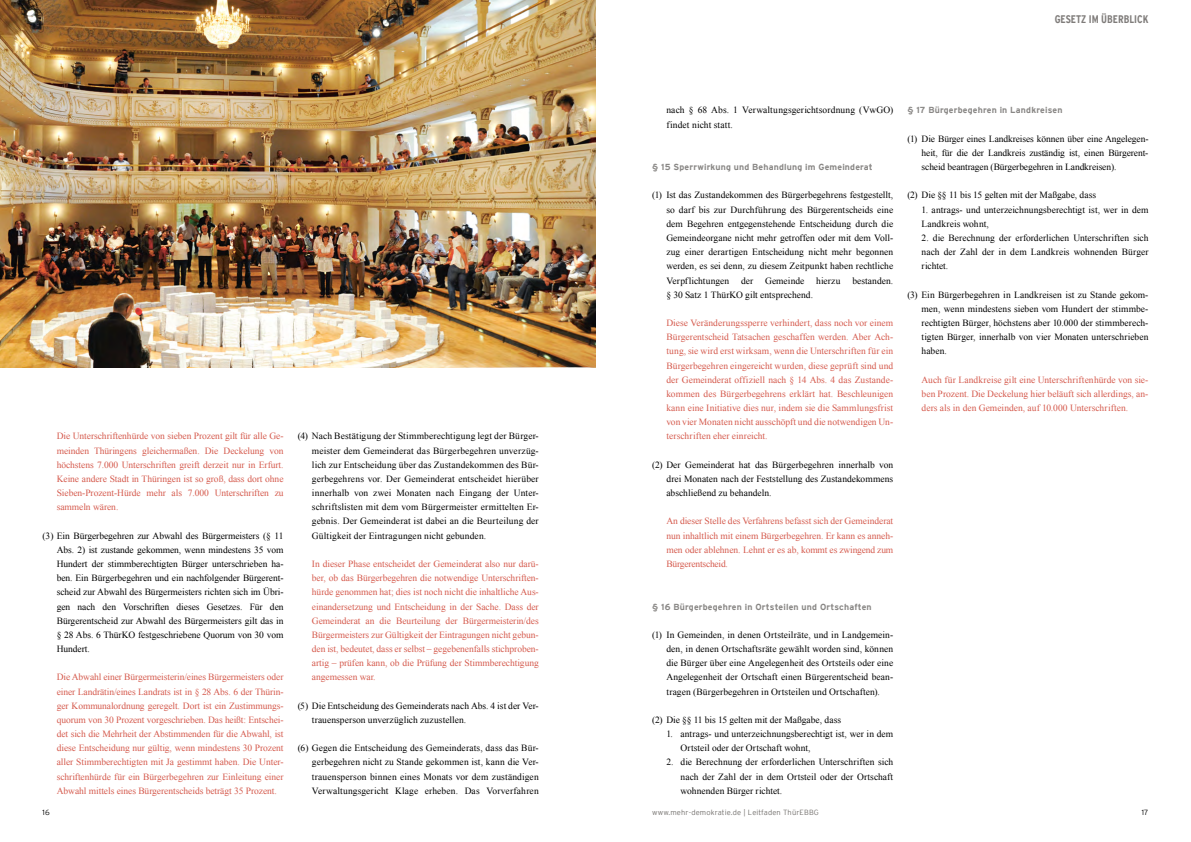
<style>
.page{position:relative;width:1191px;height:842px;background:#fff}
.page>*{position:absolute;margin:0;border:0;box-sizing:border-box;transform-origin:0 0}
.t1{font:700 condensed 11px "Interstate";color:#7f7c7a}
.t2{font:9.5px/14.2px "Times New Roman";letter-spacing:.005em;color:#000;text-align:justify}
.t3{font:9.5px/14.2px "Times New Roman";letter-spacing:-.005em;color:#d55a4d;text-align:justify}
.t4{font:700 8.8px "Interstate";letter-spacing:.02em;color:#898785}
.t5{font:300 7.5px "Interstate";letter-spacing:.02em;color:#75726f}
.t6{font:300 7.5px "Interstate";color:#000}
</style>
<div class="page">
<img style="left:0;top:0;width:595px;height:367px">
<p class="t3" style="left:57px;top:429px;width:228px">Die Unterschriftenhürde von sieben Prozent gilt für alle Ge&shy;meinden Thüringens gleichermaßen. Die Deckelung von höchstens 7.000 Unterschriften greift derzeit nur in Erfurt.<br>Keine andere Stadt in Thüringen ist so groß, dass dort ohne Sieben-Prozent-Hürde mehr als 7.000 Unterschriften zu sammeln wären.</p>
<p class="t2" style="left:57px;top:528px;width:228px;text-indent:-14px">(3) Ein Bürgerbegehren zur Abwahl des Bürgermeisters (§ 11<br>Abs. 2) ist zustande gekommen, wenn mindestens 35 vom Hundert der stimmberechtigten Bürger unterschrieben ha&shy;ben. Ein Bürgerbegehren und ein nachfolgender Bürgerent&shy;scheid zur Abwahl des Bürgermeisters richten sich im Übri&shy;gen nach den Vorschriften dieses Gesetzes. Für den Bürgerentscheid zur Abwahl des Bürgermeisters gilt das in § 28 Abs. 6 ThürKO festgeschriebene Quorum von 30 vom Hundert.</p>
<p class="t3" style="left:57px;top:670px;width:228px">Die Abwahl einer Bürgermeisterin/eines Bürgermeisters oder einer Landrätin/eines Landrats ist in § 28 Abs. 6 der Thürin&shy;ger Kommunalordnung geregelt. Dort ist ein Zustimmungs&shy;quorum von 30 Prozent vorgeschrieben. Das heißt: Entschei&shy;det sich die Mehrheit der Abstimmenden für die Abwahl, ist diese Entscheidung nur gültig, wenn mindestens 30 Prozent aller Stimmberechtigten mit Ja gestimmt haben. Die Unter&shy;schriftenhürde für ein Bürgerbegehren zur Einleitung einer Abwahl mittels eines Bürgerentscheids beträgt 35 Prozent.</p>
<p class="t2" style="left:312px;top:429px;width:228px;text-indent:-14px">(4) Nach Bestätigung der Stimmberechtigung legt der Bürger&shy;meister dem Gemeinderat das Bürgerbegehren unverzüg&shy;lich zur Entscheidung über das Zustandekommen des Bür&shy;gerbegehrens vor. Der Gemeinderat entscheidet hierüber innerhalb von zwei Monaten nach Eingang der Unter&shy;schriftslisten mit dem vom Bürgermeister ermittelten Er&shy;gebnis. Der Gemeinderat ist dabei an die Beurteilung der Gültigkeit der Eintragungen nicht gebunden.</p>
<p class="t3" style="left:312px;top:557px;width:228px">In dieser Phase entscheidet der Gemeinderat also nur darü&shy;ber, ob das Bürgerbegehren die notwendige Unterschriften&shy;hürde genommen hat; dies ist noch nicht die inhaltliche Aus&shy;einandersetzung und Entscheidung in der Sache. Dass der Gemeinderat an die Beurteilung der Bürgermeisterin/des Bürgermeisters zur Gültigkeit der Eintragungen nicht gebun&shy;den ist, bedeutet, dass er selbst – gegebenenfalls stichproben&shy;artig – prüfen kann, ob die Prüfung der Stimmberechtigung angemessen war.</p>
<p class="t2" style="left:312px;top:698px;width:228px;text-indent:-14px">(5) Die Entscheidung des Gemeinderats nach Abs. 4 ist der Ver&shy;trauensperson unverzüglich zuzustellen.</p>
<p class="t2" style="left:312px;top:741px;width:228px;text-indent:-14px">(6) Gegen die Entscheidung des Gemeinderats, dass das Bür&shy;gerbegehren nicht zu Stande gekommen ist, kann die Ver&shy;trauensperson binnen eines Monats vor dem zuständigen Verwaltungsgericht Klage erheben. Das Vorverfahren</p>
<p class="t1" style="left:1054px;top:13px;width:95px">GESETZ IM ÜBERBLICK</p>
<p class="t2" style="left:666px;top:103px;width:228px">nach § 68 Abs. 1 Verwaltungsgerichtsordnung (VwGO) findet nicht statt.</p>
<p class="t4" style="left:652px;top:162px;width:222px">§ 15 Sperrwirkung und Behandlung im Gemeinderat</p>
<p class="t2" style="left:666px;top:188px;width:228px;text-indent:-14px">(1) Ist das Zustandekommen des Bürgerbegehrens festgestellt, so darf bis zur Durchführung des Bürgerentscheids eine dem Begehren entgegenstehende Entscheidung durch die Gemeindeorgane nicht mehr getroffen oder mit dem Voll&shy;zug einer derartigen Entscheidung nicht mehr begonnen werden, es sei denn, zu diesem Zeitpunkt haben rechtliche Verpflichtungen der Gemeinde hierzu bestanden. § 30 Satz 1 ThürKO gilt entsprechend.</p>
<p class="t3" style="left:666px;top:316px;width:228px">Diese Veränderungssperre verhindert, dass noch vor einem Bürgerentscheid Tatsachen geschaffen werden. Aber Ach&shy;tung, sie wird erst wirksam, wenn die Unterschriften für ein Bürgerbegehren eingereicht wurden, diese geprüft sind und der Gemeinderat offiziell nach § 14 Abs. 4 das Zustande&shy;kommen des Bürgerbegehrens erklärt hat. Beschleunigen kann eine Initiative dies nur, indem sie die Sammlungsfrist von vier Monaten nicht ausschöpft und die notwendigen Un&shy;terschriften eher einreicht.</p>
<p class="t2" style="left:666px;top:457px;width:228px;text-indent:-14px">(2) Der Gemeinderat hat das Bürgerbegehren innerhalb von drei Monaten nach der Feststellung des Zustandekommens abschließend zu behandeln.</p>
<p class="t3" style="left:666px;top:514px;width:228px">An dieser Stelle des Verfahrens befasst sich der Gemeinderat nun inhaltlich mit einem Bürgerbegehren. Er kann es anneh&shy;men oder ablehnen. Lehnt er es ab, kommt es zwingend zum Bürgerentscheid.</p>
<p class="t4" style="left:652px;top:601px;width:221px">§ 16 Bürgerbegehren in Ortsteilen und Ortschaften</p>
<p class="t2" style="left:666px;top:627px;width:228px;text-indent:-14px">(1) In Gemeinden, in denen Ortsteilräte, und in Landgemein&shy;den, in denen Ortschaftsräte gewählt worden sind, können die Bürger über eine Angelegenheit des Ortsteils oder eine Angelegenheit der Ortschaft einen Bürgerentscheid bean&shy;tragen (Bürgerbegehren in Ortsteilen und Ortschaften).</p>
<p class="t2" style="left:652px;top:712px;width:190px">(2) Die §§ 11 bis 15 gelten mit der Maßgabe, dass</p>
<p class="t2" style="left:680px;top:727px;width:214px;text-indent:-14px">1. antrags- und unterzeichnungsberechtigt ist, wer in dem<br>Ortsteil oder der Ortschaft wohnt,</p>
<p class="t2" style="left:680px;top:755px;width:214px;text-indent:-14px">2. die Berechnung der erforderlichen Unterschriften sich nach der Zahl der in dem Ortsteil oder der Ortschaft wohnenden Bürger richtet.</p>
<p class="t4" style="left:907px;top:105px;width:156px">§ 17 Bürgerbegehren in Landkreisen</p>
<p class="t2" style="left:921px;top:131px;width:228px;text-indent:-14px">(1) Die Bürger eines Landkreises können über eine Angelegen&shy;heit, für die der Landkreis zuständig ist, einen Bürgerent&shy;scheid beantragen (Bürgerbegehren in Landkreisen).</p>
<p class="t2" style="left:907px;top:188px;width:190px">(2) Die §§ 11 bis 15 gelten mit der Maßgabe, dass</p>
<p class="t2" style="left:921px;top:202px;width:228px">1. antrags- und unterzeichnungsberechtigt ist, wer in dem<br>Landkreis wohnt,</p>
<p class="t2" style="left:921px;top:231px;width:228px">2. die Berechnung der erforderlichen Unterschriften sich nach der Zahl der in dem Landkreis wohnenden Bürger richtet.</p>
<p class="t2" style="left:921px;top:287px;width:228px;text-indent:-14px">(3) Ein Bürgerbegehren in Landkreisen ist zu Stande gekom&shy;men, wenn mindestens sieben vom Hundert der stimmbe&shy;rechtigten Bürger, höchstens aber 10.000 der stimmberech&shy;tigten Bürger, innerhalb von vier Monaten unterschrieben haben.</p>
<p class="t3" style="left:921px;top:372px;width:228px">Auch für Landkreise gilt eine Unterschriftenhürde von sie&shy;ben Prozent. Die Deckelung hier beläuft sich allerdings, an&shy;ders als in den Gemeinden, auf 10.000 Unterschriften.</p>
<p class="t6" style="left:43px;top:808px;width:9px">16</p>
<p class="t5" style="left:652px;top:808px;width:168px">www.mehr-demokratie.de | Leitfaden ThürEBBG</p>
<p class="t6" style="left:1141px;top:808px;width:8px">17</p>
</div>
